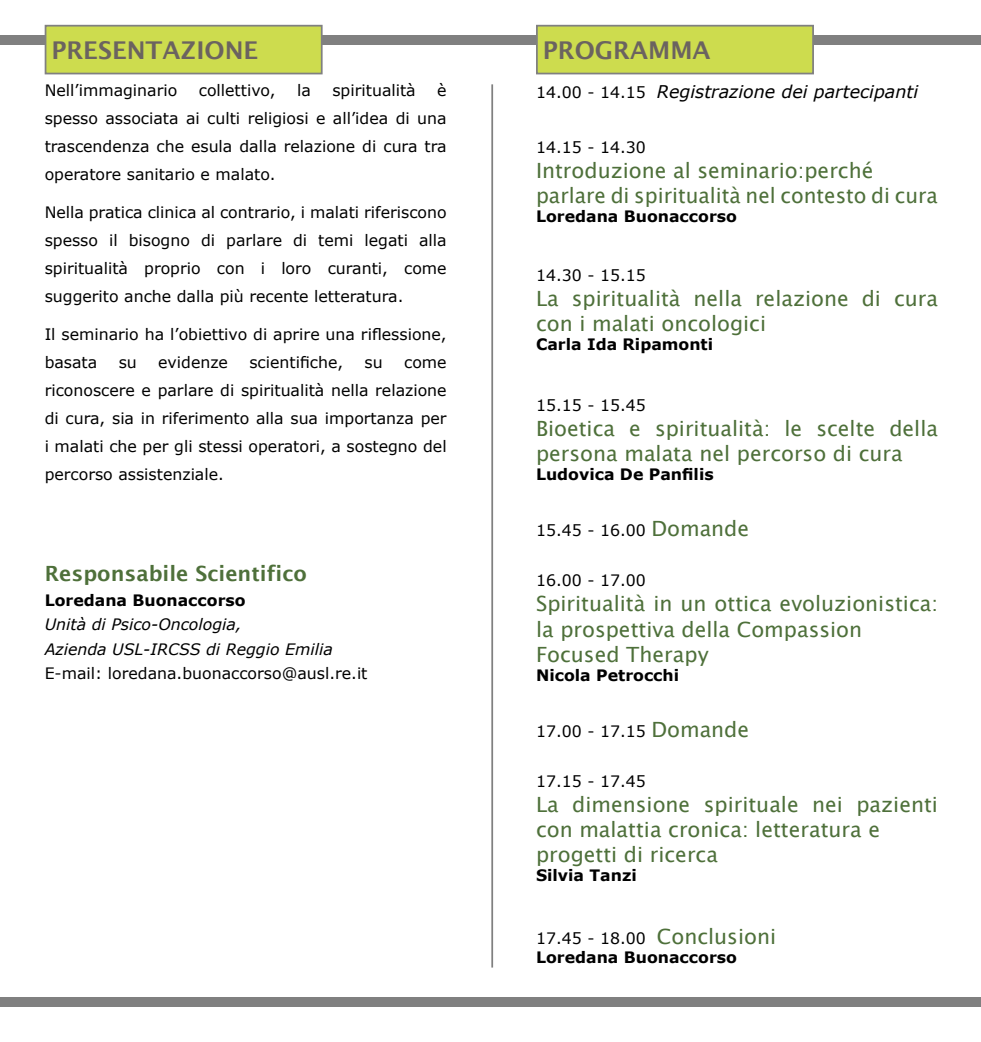
<style>
.page{position:relative;width:981px;height:1042px;background:#fff}
.page>*{position:absolute;margin:0;border:0;box-sizing:border-box;transform-origin:0 0}
.t1{font:600 24.5px "Lucida Sans";color:#6b6360}
.t2{font:21px/25.2px "Lucida Sans Unicode";color:#4e703a}
.t3{font:600 21px "Lucida Sans";color:#4e703a}
.t4{font:italic 17.5px "Verdana";color:#000}
.t5{font:15.75px/28px "Verdana";color:#000;text-align:justify}
.t6{font:700 15.75px "Verdana";color:#000}
.t7{font:italic 15.75px "Verdana";color:#000}
.s1{font-style:normal;font-size:15.75px}
.s2{font-family:"Lucida Sans Unicode";font-size:21px;color:#4e703a}
</style>
<div class="page">
<div style="left:0;top:35px;width:980px;height:10px;background:#808080"></div>
<div style="left:0;top:997px;width:980px;height:10px;background:#808080"></div>
<hr style="left:491px;top:84px;width:2px;height:883px;background:#808080">
<div style="left:46px;top:26px;width:276px;height:48px;background:#cddc4e"></div>
<div style="left:45px;top:25px;width:277px;height:49px;border:2px solid #808080"></div>
<div style="left:537px;top:26px;width:276px;height:48px;background:#cddc4e"></div>
<div style="left:536px;top:25px;width:278px;height:49px;border:2px solid #808080"></div>
<p class="t1" style="left:51px;top:36px;width:208px">PRESENTAZIONE</p>
<p class="t1" style="left:542px;top:36px;width:169px">PROGRAMMA</p>
<p class="t5" style="left:45px;top:76px;width:403px;text-indent:392px">è spesso associata ai culti religiosi e all’idea di una trascendenza che esula dalla relazione di cura tra operatore sanitario e malato.</p>
<p class="t5" style="left:45px;top:198px;width:403px">Nella pratica clinica al contrario, i malati riferiscono spesso il bisogno di parlare di temi legati alla spiritualità proprio con i loro curanti, come suggerito anche dalla più recente letteratura.</p>
<p class="t5" style="left:45px;top:320px;width:403px">Il seminario ha l’obiettivo di aprire una riflessione, basata</p>
<p class="t5" style="left:45px;top:76px;width:134px">Nell’immaginario</p>
<p class="t5" style="left:199px;top:76px;width:78px">collettivo,</p>
<p class="t5" style="left:297px;top:76px;width:15px">la</p>
<p class="t5" style="left:332px;top:76px;width:85px">spiritualità</p>
<p class="t5" style="left:119px;top:348px;width:20px">su</p>
<p class="t5" style="left:158px;top:348px;width:71px">evidenze</p>
<p class="t5" style="left:249px;top:348px;width:95px">scientifiche,</p>
<p class="t5" style="left:364px;top:348px;width:20px">su</p>
<p class="t5" style="left:45px;top:348px;width:403px;text-indent:359px">come riconoscere e parlare di spiritualità nella relazione di cura, sia in riferimento alla sua importanza per i malati che per gli stessi operatori, a sostegno del percorso assistenziale.</p>
<p class="t3" style="left:45px;top:562px;width:264px">Responsabile Scientifico</p>
<p class="t6" style="left:45px;top:589px;width:202px">Loredana Buonaccorso</p>
<p class="t7" style="left:45px;top:613px;width:198px">Unità di Psico-Oncologia,</p>
<p class="t7" style="left:45px;top:638px;width:290px">Azienda USL-IRCSS di Reggio Emilia</p>
<p class="t5" style="left:45px;top:659px;width:324px">E-mail: loredana.buonaccorso@ausl.re.it</p>
<p class="t4" style="left:536px;top:79px;width:384px"><span class="s1">14.00 - 14.15</span> Registrazione dei partecipanti</p>
<p class="t5" style="left:536px;top:133px;width:111px">14.15 - 14.30</p>
<p class="t2" style="left:536px;top:158px;width:339px">Introduzione al seminario:perché</p>
<p class="t2" style="left:536px;top:183px;width:403px">parlare di spiritualità nel contesto di cura</p>
<p class="t6" style="left:536px;top:205px;width:202px">Loredana Buonaccorso</p>
<p class="t5" style="left:536px;top:261px;width:111px">14.30 - 15.15</p>
<p class="t2" style="left:536px;top:286px;width:403px">La spiritualità nella relazione di cura con i malati oncologici</p>
<p class="t6" style="left:536px;top:333px;width:179px">Carla Ida Ripamonti</p>
<p class="t5" style="left:536px;top:391px;width:111px">15.15 - 15.45</p>
<p class="t2" style="left:536px;top:416px;width:403px">Bioetica e spiritualità: le scelte della persona malata nel percorso di cura</p>
<p class="t6" style="left:536px;top:463px;width:179px">Ludovica De Panfilis</p>
<p class="t5" style="left:536px;top:516px;width:215px">15.45 - 16.00 <span class="s2">Domande</span></p>
<p class="t5" style="left:536px;top:566px;width:111px">16.00 - 17.00</p>
<p class="t2" style="left:536px;top:591px;width:403px">Spiritualità in un ottica evoluzionistica: la prospettiva della Compassion</p>
<p class="t2" style="left:536px;top:642px;width:174px">Focused Therapy</p>
<p class="t6" style="left:536px;top:664px;width:145px">Nicola Petrocchi</p>
<p class="t5" style="left:536px;top:717px;width:215px">17.00 - 17.15 <span class="s2">Domande</span></p>
<p class="t5" style="left:536px;top:767px;width:111px">17.15 - 17.45</p>
<p class="t2" style="left:536px;top:792px;width:403px">La dimensione spirituale nei pazienti con malattia cronica: letteratura e</p>
<p class="t2" style="left:536px;top:842px;width:183px">progetti di ricerca</p>
<p class="t6" style="left:536px;top:864px;width:102px">Silvia Tanzi</p>
<p class="t5" style="left:536px;top:924px;width:241px">17.45 - 18.00 <span class="s2">Conclusioni</span></p>
<p class="t6" style="left:536px;top:946px;width:202px">Loredana Buonaccorso</p>
</div>
